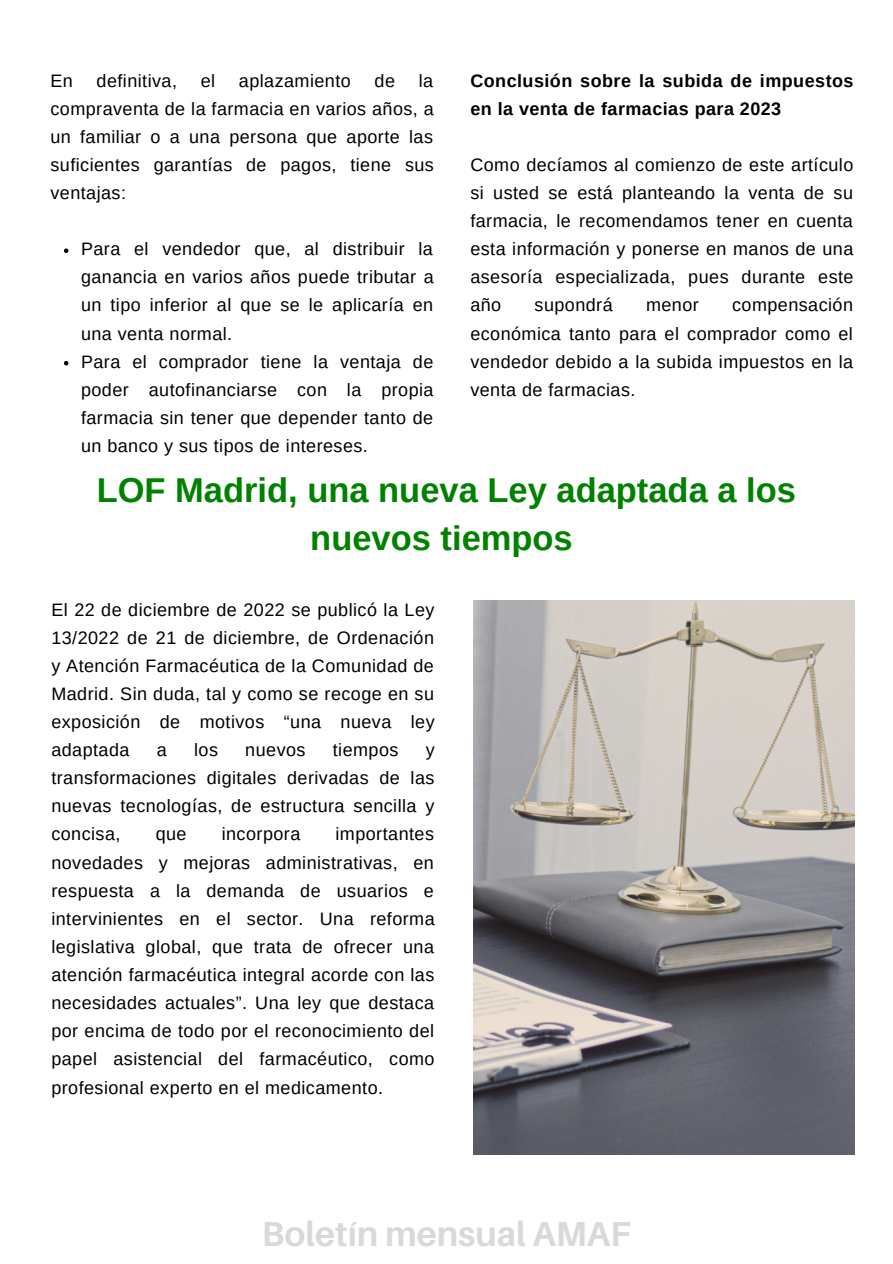
<style>
.page{position:relative;width:893px;height:1264px;background:#fff}
.page>*{position:absolute;margin:0;border:0;box-sizing:border-box;transform-origin:0 0}
.t1{font:700 34.65px "Aileron";color:#d9d9d9}
.t2{font:700 34.5px/47.2px "Arimo";color:#008100;text-align:center}
.t3{font:18px/28px "Arimo";letter-spacing:.025em;color:#000;text-align:justify}
.t4{font:700 18px/28px "Arimo";letter-spacing:.025em;color:#000}
</style>
<div class="page">
<svg style="left:64px;top:248px;width:4px;height:5px"></svg>
<svg style="left:64px;top:361px;width:4px;height:4px"></svg>
<img style="left:473px;top:600px;width:381px;height:554px">
<p class="t3" style="left:50px;top:66px;width:385px;text-indent:368px">la compraventa de la farmacia en varios años, a un familiar o a una persona que aporte las suficientes garantías de pagos, tiene sus ventajas:</p>
<p class="t4" style="left:470px;top:66px;width:384px">Conclusión sobre la subida de impuestos en la venta de farmacias para 2023</p>
<p class="t3" style="left:50px;top:66px;width:24px">En</p>
<p class="t3" style="left:97px;top:66px;width:82px">definitiva,</p>
<p class="t3" style="left:201px;top:66px;width:16px">el</p>
<p class="t3" style="left:239px;top:66px;width:113px">aplazamiento</p>
<p class="t3" style="left:374px;top:66px;width:22px">de</p>
<p class="t3" style="left:470px;top:151px;width:385px">Como decíamos al comienzo de este artículo si usted se está planteando la venta de su farmacia, le recomendamos tener en cuenta esta información y ponerse en manos de una asesoría especializada, pues durante este año</p>
<p class="t3" style="left:81px;top:235px;width:354px;text-align:left">Para el vendedor que, al distribuir la ganancia en varios años puede tributar a un tipo inferior al que se le aplicaría en una venta normal.<br>Para el comprador tiene la ventaja de poder autofinanciarse con la propia farmacia sin tener que depender tanto de un banco y sus tipos de intereses.</p>
<p class="t3" style="left:470px;top:291px;width:384px;text-indent:262px">compensación económica tanto para el comprador como el vendedor debido a la subida impuestos en la venta de farmacias.</p>
<p class="t3" style="left:534px;top:291px;width:80px">supondrá</p>
<p class="t3" style="left:646px;top:291px;width:54px">menor</p>
<h2 class="t2" style="left:97px;top:467px;width:700px">LOF Madrid, una nueva Ley adaptada a los nuevos tiempos</h2>
<p class="t3" style="left:51px;top:595px;width:385px">El 22 de diciembre de 2022 se publicó la Ley 13/2022 de 21 de diciembre, de Ordenación y Atención Farmacéutica de la Comunidad de Madrid. Sin duda, tal y como se recoge en su exposición de motivos “una nueva ley adaptada</p>
<p class="t3" style="left:157px;top:735px;width:11px">a</p>
<p class="t3" style="left:194px;top:735px;width:25px">los</p>
<p class="t3" style="left:245px;top:735px;width:62px">nuevos</p>
<p class="t3" style="left:333px;top:735px;width:67px">tiempos</p>
<p class="t3" style="left:51px;top:735px;width:385px;text-indent:374px">y transformaciones digitales derivadas de las nuevas tecnologías, de estructura sencilla y concisa,</p>
<p class="t3" style="left:51px;top:820px;width:385px;text-indent:284px">importantes novedades y mejoras administrativas, en respuesta a la demanda de usuarios e intervinientes en el sector. Una reforma legislativa global, que trata de ofrecer una atención farmacéutica integral acorde con las necesidades actuales”. Una ley que destaca por encima de todo por el reconocimiento del papel asistencial del farmacéutico, como profesional experto en el medicamento.</p>
<p class="t3" style="left:156px;top:820px;width:32px">que</p>
<p class="t3" style="left:222px;top:820px;width:80px">incorpora</p>
<h1 class="t1" style="left:262px;top:1212px;width:370px">Boletín mensual AMAF</h1>
</div>
